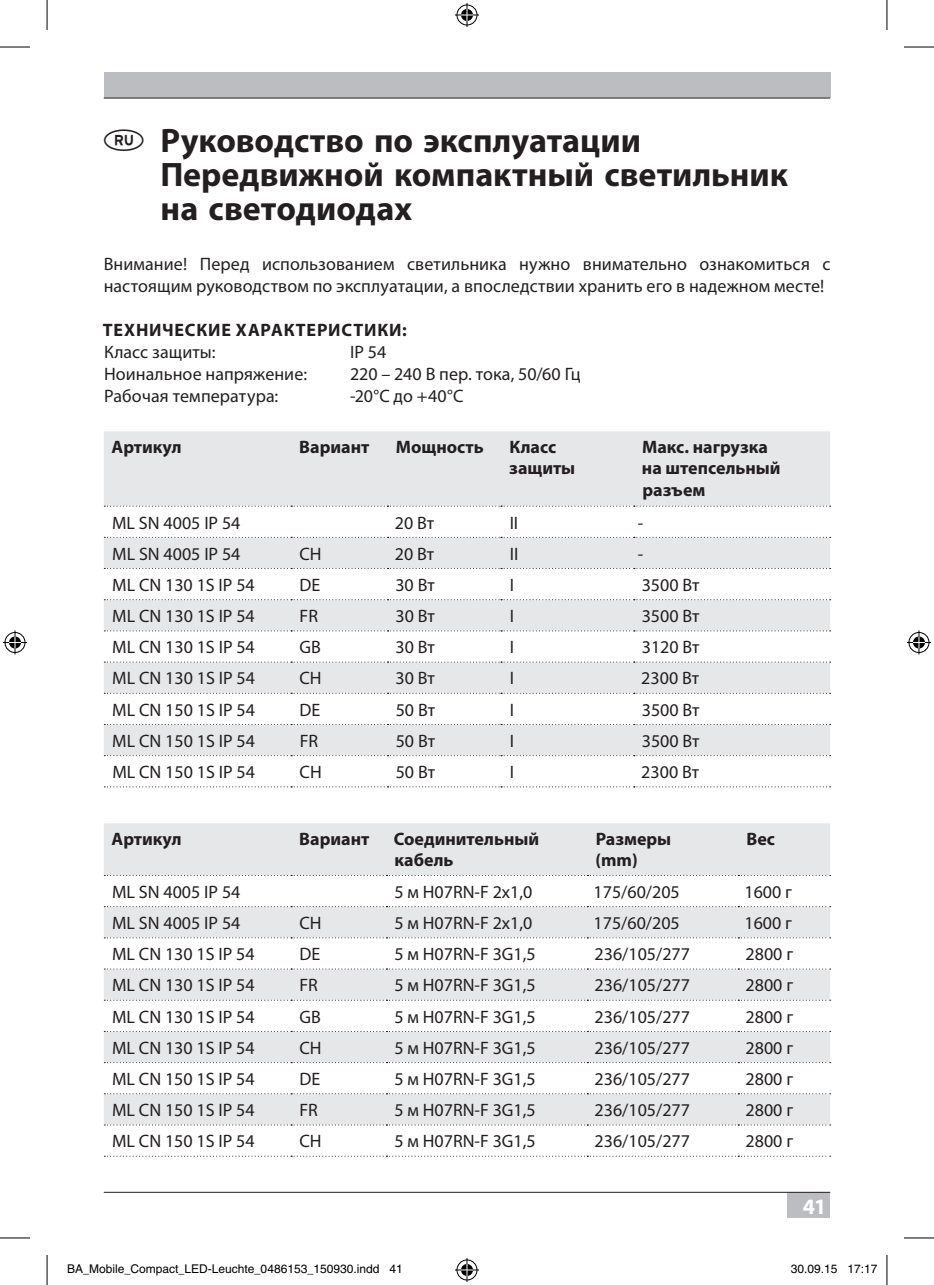
<style>
.page{position:relative;width:934px;height:1285px;background:#fff}
.page>*{position:absolute;margin:0;border:0;box-sizing:border-box;transform-origin:0 0}
.t1{font:700 34px/34px "Myriad Pro";color:#231f20}
.t2{font:700 22px "Myriad Pro";color:#fff}
.t3{font:18px/22px "Myriad Pro";color:#231f20}
.t4{font:700 18px/21.6px "Myriad Pro";color:#231f20}
.t5{font:700 18px "Myriad Pro";letter-spacing:.125em;color:#231f20}
.t6{font:12px "Helvetica";color:#000}
.s1{font-family:"Brennenstuhl Country Pi";font-weight:400;font-size:25px}
</style>
<div class="page">
<div style="left:104px;top:73px;width:725px;height:25px;background:#bcbdc0"></div>
<div style="left:787px;top:1192px;width:42px;height:25px;background:#bcbdc0"></div>
<hr style="left:104px;top:98px;width:725px;height:1px;background:#231f20">
<hr style="left:104px;top:1192px;width:725px;height:1px;background:#231f20">
<svg style="left:104px;top:431px;width:725px;height:324px;fill:#e6e7e9"></svg>
<svg style="left:104px;top:505px;width:726px;height:1px"></svg>
<svg style="left:104px;top:537px;width:726px;height:1px"></svg>
<svg style="left:104px;top:568px;width:726px;height:1px"></svg>
<svg style="left:104px;top:599px;width:726px;height:1px"></svg>
<svg style="left:104px;top:630px;width:726px;height:1px"></svg>
<svg style="left:104px;top:661px;width:726px;height:1px"></svg>
<svg style="left:104px;top:693px;width:726px;height:1px"></svg>
<svg style="left:104px;top:724px;width:726px;height:1px"></svg>
<svg style="left:104px;top:755px;width:726px;height:1px"></svg>
<svg style="left:104px;top:786px;width:726px;height:1px"></svg>
<svg style="left:104px;top:823px;width:725px;height:301px;fill:#e6e7e9"></svg>
<svg style="left:104px;top:875px;width:726px;height:1px"></svg>
<svg style="left:104px;top:906px;width:726px;height:1px"></svg>
<svg style="left:104px;top:937px;width:726px;height:1px"></svg>
<svg style="left:104px;top:968px;width:726px;height:1px"></svg>
<svg style="left:104px;top:999px;width:726px;height:1px"></svg>
<svg style="left:104px;top:1031px;width:726px;height:1px"></svg>
<svg style="left:104px;top:1062px;width:726px;height:1px"></svg>
<svg style="left:104px;top:1093px;width:726px;height:1px"></svg>
<svg style="left:104px;top:1124px;width:726px;height:1px"></svg>
<svg style="left:104px;top:1155px;width:726px;height:1px"></svg>
<hr style="left:0;top:47px;width:30px;height:1px;background:#000">
<hr style="left:903px;top:47px;width:30px;height:1px;background:#000">
<hr style="left:0;top:1237px;width:30px;height:1px;background:#000">
<hr style="left:903px;top:1237px;width:30px;height:1px;background:#000">
<hr style="left:47px;top:0;width:1px;height:30px;background:#000">
<hr style="left:47px;top:1255px;width:1px;height:30px;background:#000">
<hr style="left:886px;top:0;width:1px;height:30px;background:#000">
<hr style="left:886px;top:1255px;width:1px;height:30px;background:#000">
<svg style="left:455px;top:3px;width:24px;height:24px"></svg>
<svg style="left:455px;top:1258px;width:24px;height:24px"></svg>
<svg style="left:3px;top:630px;width:24px;height:24px"></svg>
<svg style="left:907px;top:630px;width:23px;height:24px"></svg>
<h1 class="t1" style="left:160px;top:122px;width:628px;text-indent:-56px"><span class="s1">P</span> Руководство по эксплуатации<br>Передвижной компактный светильник на светодиодах</h1>
<p class="t3" style="left:104px;top:253px;width:728px">Внимание! Перед использованием светильника нужно внимательно ознакомиться с настоящим руководством по эксплуатации, а впоследствии хранить его в надежном месте!</p>
<p class="t5" style="left:103px;top:318px;width:305px">Технические характеристики:</p>
<p class="t3" style="left:104px;top:341px;width:113px">Класс защиты:</p>
<p class="t3" style="left:350px;top:341px;width:38px">IP 54</p>
<p class="t3" style="left:104px;top:363px;width:204px">Ноинальное напряжение:</p>
<p class="t3" style="left:350px;top:363px;width:232px">220 – 240 В пер. тока, 50/60 Гц</p>
<p class="t3" style="left:104px;top:385px;width:176px">Рабочая температура:</p>
<p class="t3" style="left:350px;top:385px;width:115px">-20°C до +40°C</p>
<p class="t4" style="left:111px;top:435px;width:72px">Артикул</p>
<p class="t4" style="left:299px;top:435px;width:72px">Вариант</p>
<p class="t4" style="left:395px;top:435px;width:89px">Мощность</p>
<p class="t4" style="left:509px;top:435px;width:68px">Класс защиты</p>
<p class="t4" style="left:641px;top:435px;width:140px">Макс. нагрузка на штепсельный разъем</p>
<p class="t3" style="left:112px;top:511px;width:130px">ML SN 4005 IP 54</p>
<p class="t3" style="left:394px;top:511px;width:41px">20 Вт</p>
<p class="t3" style="left:509px;top:511px;width:10px">II</p>
<p class="t3" style="left:637px;top:511px;width:7px">-</p>
<p class="t3" style="left:112px;top:542px;width:130px">ML SN 4005 IP 54</p>
<p class="t3" style="left:299px;top:542px;width:24px">CH</p>
<p class="t3" style="left:395px;top:542px;width:41px">20 Вт</p>
<p class="t3" style="left:509px;top:542px;width:10px">II</p>
<p class="t3" style="left:637px;top:542px;width:7px">-</p>
<p class="t3" style="left:112px;top:573px;width:144px">ML CN 130 1S IP 54</p>
<p class="t3" style="left:299px;top:573px;width:22px">DE</p>
<p class="t3" style="left:395px;top:573px;width:41px">30 Вт</p>
<p class="t3" style="left:509px;top:573px;width:6px">I</p>
<p class="t3" style="left:641px;top:573px;width:59px">3500 Вт</p>
<p class="t3" style="left:112px;top:605px;width:144px">ML CN 130 1S IP 54</p>
<p class="t3" style="left:299px;top:605px;width:20px">FR</p>
<p class="t3" style="left:395px;top:605px;width:41px">30 Вт</p>
<p class="t3" style="left:509px;top:605px;width:6px">I</p>
<p class="t3" style="left:641px;top:605px;width:59px">3500 Вт</p>
<p class="t3" style="left:112px;top:636px;width:144px">ML CN 130 1S IP 54</p>
<p class="t3" style="left:299px;top:636px;width:23px">GB</p>
<p class="t3" style="left:395px;top:636px;width:41px">30 Вт</p>
<p class="t3" style="left:509px;top:636px;width:6px">I</p>
<p class="t3" style="left:641px;top:636px;width:59px">3120 Вт</p>
<p class="t3" style="left:112px;top:667px;width:144px">ML CN 130 1S IP 54</p>
<p class="t3" style="left:299px;top:667px;width:24px">CH</p>
<p class="t3" style="left:395px;top:667px;width:41px">30 Вт</p>
<p class="t3" style="left:509px;top:667px;width:6px">I</p>
<p class="t3" style="left:641px;top:667px;width:59px">2300 Вт</p>
<p class="t3" style="left:112px;top:698px;width:144px">ML CN 150 1S IP 54</p>
<p class="t3" style="left:299px;top:698px;width:22px">DE</p>
<p class="t3" style="left:395px;top:698px;width:41px">50 Вт</p>
<p class="t3" style="left:509px;top:698px;width:6px">I</p>
<p class="t3" style="left:641px;top:698px;width:59px">3500 Вт</p>
<p class="t3" style="left:112px;top:729px;width:144px">ML CN 150 1S IP 54</p>
<p class="t3" style="left:299px;top:729px;width:20px">FR</p>
<p class="t3" style="left:395px;top:729px;width:41px">50 Вт</p>
<p class="t3" style="left:509px;top:729px;width:6px">I</p>
<p class="t3" style="left:641px;top:729px;width:59px">3500 Вт</p>
<p class="t3" style="left:112px;top:760px;width:144px">ML CN 150 1S IP 54</p>
<p class="t3" style="left:299px;top:760px;width:24px">CH</p>
<p class="t3" style="left:395px;top:760px;width:41px">50 Вт</p>
<p class="t3" style="left:509px;top:760px;width:6px">I</p>
<p class="t3" style="left:641px;top:760px;width:59px">2300 Вт</p>
<p class="t4" style="left:111px;top:827px;width:72px">Артикул</p>
<p class="t4" style="left:299px;top:827px;width:72px">Вариант</p>
<p class="t4" style="left:393px;top:827px;width:147px">Соединительный кабель</p>
<p class="t4" style="left:595px;top:827px;width:77px">Размеры (mm)</p>
<p class="t4" style="left:746px;top:827px;width:30px">Вес</p>
<p class="t3" style="left:112px;top:880px;width:130px">ML SN 4005 IP 54</p>
<p class="t3" style="left:394px;top:880px;width:139px">5 м H07RN-F 2x1,0</p>
<p class="t3" style="left:593px;top:880px;width:88px">175/60/205</p>
<p class="t3" style="left:744px;top:880px;width:49px">1600 г</p>
<p class="t3" style="left:112px;top:911px;width:130px">ML SN 4005 IP 54</p>
<p class="t3" style="left:299px;top:911px;width:24px">CH</p>
<p class="t3" style="left:394px;top:911px;width:139px">5 м H07RN-F 2x1,0</p>
<p class="t3" style="left:593px;top:911px;width:88px">175/60/205</p>
<p class="t3" style="left:744px;top:911px;width:49px">1600 г</p>
<p class="t3" style="left:112px;top:943px;width:144px">ML CN 130 1S IP 54</p>
<p class="t3" style="left:299px;top:943px;width:22px">DE</p>
<p class="t3" style="left:394px;top:943px;width:143px">5 м H07RN-F 3G1,5</p>
<p class="t3" style="left:594px;top:943px;width:97px">236/105/277</p>
<p class="t3" style="left:745px;top:943px;width:49px">2800 г</p>
<p class="t3" style="left:112px;top:974px;width:144px">ML CN 130 1S IP 54</p>
<p class="t3" style="left:299px;top:974px;width:20px">FR</p>
<p class="t3" style="left:394px;top:974px;width:143px">5 м H07RN-F 3G1,5</p>
<p class="t3" style="left:594px;top:974px;width:97px">236/105/277</p>
<p class="t3" style="left:745px;top:974px;width:49px">2800 г</p>
<p class="t3" style="left:112px;top:1005px;width:144px">ML CN 130 1S IP 54</p>
<p class="t3" style="left:299px;top:1005px;width:23px">GB</p>
<p class="t3" style="left:394px;top:1005px;width:143px">5 м H07RN-F 3G1,5</p>
<p class="t3" style="left:594px;top:1005px;width:97px">236/105/277</p>
<p class="t3" style="left:745px;top:1005px;width:49px">2800 г</p>
<p class="t3" style="left:112px;top:1036px;width:144px">ML CN 130 1S IP 54</p>
<p class="t3" style="left:299px;top:1036px;width:24px">CH</p>
<p class="t3" style="left:394px;top:1036px;width:143px">5 м H07RN-F 3G1,5</p>
<p class="t3" style="left:594px;top:1036px;width:97px">236/105/277</p>
<p class="t3" style="left:745px;top:1036px;width:49px">2800 г</p>
<p class="t3" style="left:112px;top:1067px;width:144px">ML CN 150 1S IP 54</p>
<p class="t3" style="left:299px;top:1067px;width:22px">DE</p>
<p class="t3" style="left:394px;top:1067px;width:143px">5 м H07RN-F 3G1,5</p>
<p class="t3" style="left:594px;top:1067px;width:97px">236/105/277</p>
<p class="t3" style="left:745px;top:1067px;width:49px">2800 г</p>
<p class="t3" style="left:112px;top:1098px;width:144px">ML CN 150 1S IP 54</p>
<p class="t3" style="left:299px;top:1098px;width:20px">FR</p>
<p class="t3" style="left:394px;top:1098px;width:143px">5 м H07RN-F 3G1,5</p>
<p class="t3" style="left:594px;top:1098px;width:97px">236/105/277</p>
<p class="t3" style="left:745px;top:1098px;width:49px">2800 г</p>
<p class="t3" style="left:112px;top:1130px;width:144px">ML CN 150 1S IP 54</p>
<p class="t3" style="left:299px;top:1130px;width:24px">CH</p>
<p class="t3" style="left:394px;top:1130px;width:143px">5 м H07RN-F 3G1,5</p>
<p class="t3" style="left:594px;top:1130px;width:97px">236/105/277</p>
<p class="t3" style="left:745px;top:1130px;width:49px">2800 г</p>
<p class="t2" style="left:802px;top:1192px;width:25px">41</p>
<p class="t6" style="left:67px;top:1261px;width:337px">BA_Mobile_Compact_LED-Leuchte_0486153_150930.indd 41</p>
<p class="t6" style="left:790px;top:1261px;width:88px">30.09.15 17:17</p>
</div>
